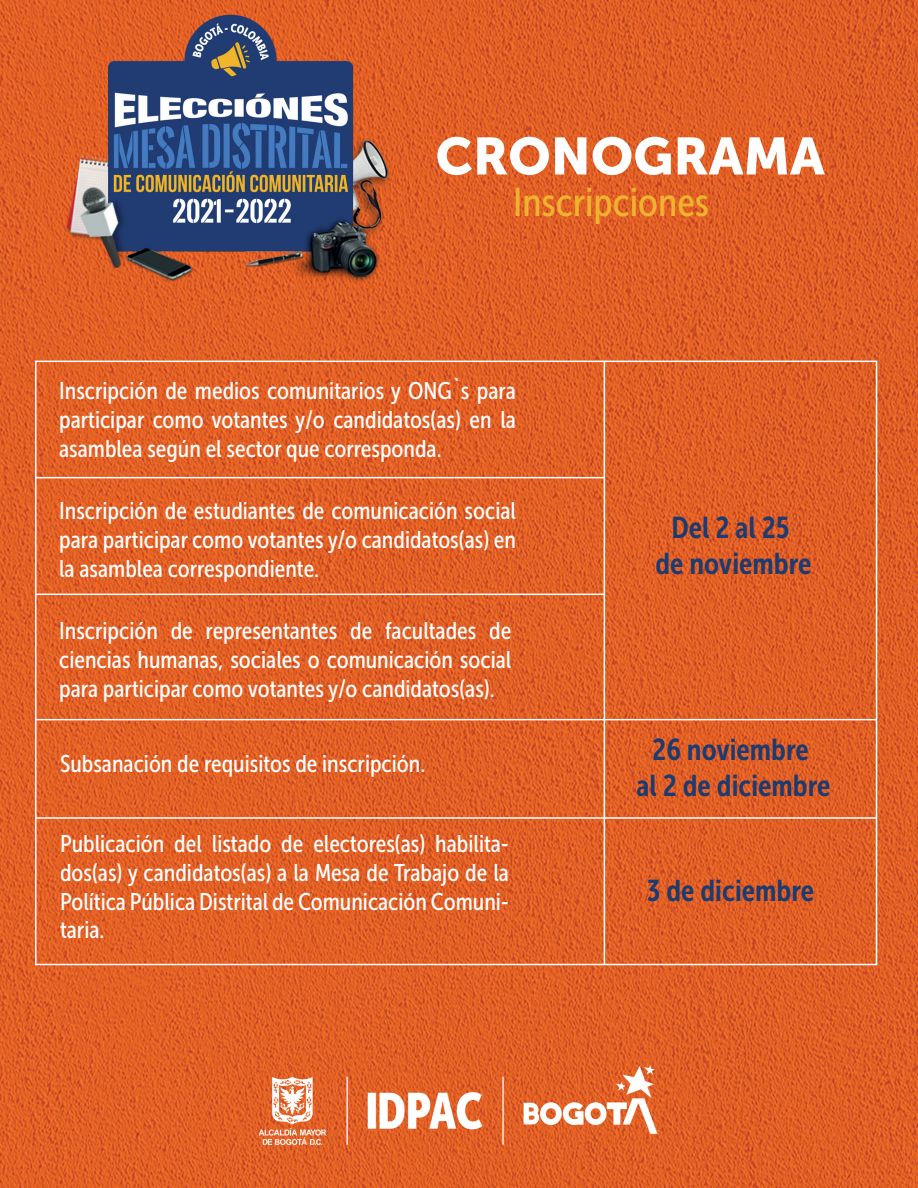
<style>
.page{position:relative;width:918px;height:1188px;background:#fff}
.page>*{position:absolute;margin:0;border:0;box-sizing:border-box;transform-origin:0 0}
.t1{font:51.9px "Museo Sans 900";color:#fff}
.t2{font:39.9px "Museo Sans Condensed 500";color:#efb32f}
.t3{font:30px/36px "Museo Sans Condensed 700";color:#1b3b71;text-align:center}
.t4{font:24px/28.8px "Museo Sans Condensed 500";color:#fff;text-align:justify}
</style>
<div class="page">
<img style="left:0;top:0;width:918px;height:1188px">
<img style="left:254px;top:1058px;width:410px;height:94px">
<hr style="left:36px;top:477px;width:568px;height:1px;background:#fff">
<hr style="left:36px;top:594px;width:568px;height:1px;background:#fff">
<hr style="left:36px;top:719px;width:841px;height:1px;background:#fff">
<hr style="left:36px;top:817px;width:841px;height:2px;background:#fff">
<hr style="left:604px;top:361px;width:1px;height:603px;background:#fff">
<img style="left:60px;top:8px;width:335px;height:335px">
<h1 class="t1" style="left:436px;top:127px;width:391px">CRONOGRAMA</h1>
<h2 class="t2" style="left:513px;top:181px;width:198px">Inscripciones</h2>
<p class="t4" style="left:59px;top:377px;width:458px">Inscripción de medios comunitarios y ONG`s para participar como votantes y/o candidatos(as) en la asamblea según el sector que corresponda.</p>
<p class="t4" style="left:59px;top:497px;width:458px">Inscripción de estudiantes de comunicación social para participar como votantes y/o candidatos(as) en la asamblea correspondiente.</p>
<p class="t4" style="left:59px;top:617px;width:454px">Inscripción de representantes de facultades de ciencias humanas, sociales o comunicación social para participar como votantes y/o candidatos(as).</p>
<p class="t4" style="left:60px;top:749px;width:367px">Subsanación de requisitos de inscripción.</p>
<p class="t4" style="left:60px;top:829px;width:451px">Publicación del listado de electores(as) habilita&shy;dos(as) y candidatos(as) a la Mesa de Trabajo de la Política Pública Distrital de Comunicación Comuni&shy;taria.</p>
<p class="t3" style="left:656px;top:509px;width:157px">Del 2 al 25<br>de noviembre</p>
<p class="t3" style="left:637px;top:731px;width:195px">26 noviembre<br>al 2 de diciembre</p>
<p class="t3" style="left:647px;top:873px;width:169px">3 de diciembre</p>
</div>
